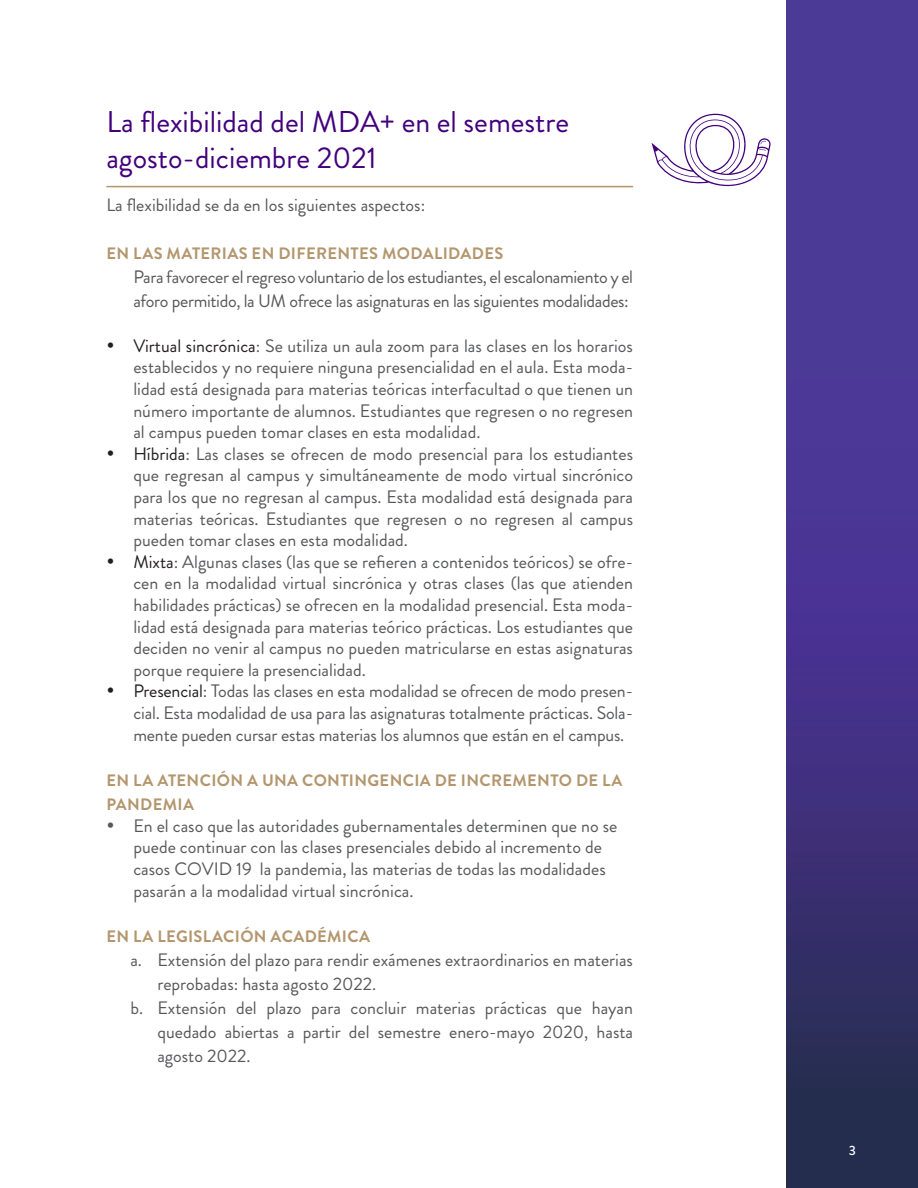
<style>
.page{position:relative;width:918px;height:1188px;background:#fff}
.page>*{position:absolute;margin:0;border:0;box-sizing:border-box;transform-origin:0 0}
.Titulos_Morados{font:30px/36px "Brandon Grotesque";color:#42007c}
.Texto_general{font:18px/21.6px "Brandon Grotesque";color:#57585a;text-align:justify}
.Texto_general-2{font:18px/24px "Brandon Grotesque";letter-spacing:-.02em;color:#57585a}
.Subtitulos_Dorados{font:700 16.5px/24px "Brandon Grotesque";letter-spacing:.02em;color:#b3966d}
.t1{font:500 13.5px "Brandon Grotesque";color:#fff}
.s1{color:#231f20}
</style>
<div class="page">
<svg style="left:787px;top:0;width:131px;height:1188px;background:#413382"></svg>
<hr style="left:106px;top:186px;width:527px;height:1px;background:#b3966d">
<svg style="left:652px;top:113px;width:119px;height:74px"></svg>
<p class="Titulos_Morados" style="left:106px;top:104px;width:464px">La flexibilidad del MDA+ en el semestre agosto-diciembre 2021</p>
<p class="Texto_general" style="left:106px;top:195px;width:320px">La flexibilidad se da en los siguientes aspectos:</p>
<p class="Subtitulos_Dorados" style="left:106px;top:241px;width:398px">EN LAS MATERIAS EN DIFERENTES MODALIDADES</p>
<p class="Texto_general-2" style="left:133px;top:265px;width:501px">Para favorecer el regreso voluntario de los estudiantes, el escalonamiento y el aforo permitido, la UM ofrece las asignaturas en las siguientes modalidades:</p>
<p class="Texto_general" style="left:133px;top:335px;width:501px;text-indent:-27px"><span class="s1">• Virtual sincrónica</span>: Se utiliza un aula zoom para las clases en los horarios establecidos y no requiere ninguna presencialidad en el aula. Esta moda&shy;lidad está designada para materias teóricas interfacultad o que tienen un número importante de alumnos. Estudiantes que regresen o no regresen al campus pueden tomar clases en esta modalidad.</p>
<p class="Texto_general" style="left:133px;top:443px;width:501px;text-indent:-27px"><span class="s1">• Híbrida</span>: Las clases se ofrecen de modo presencial para los estudiantes que regresan al campus y simultáneamente de modo virtual sincrónico para los que no regresan al campus. Esta modalidad está designada para materias teóricas. Estudiantes que regresen o no regresen al campus pueden tomar clases en esta modalidad.</p>
<p class="Texto_general" style="left:133px;top:551px;width:501px;text-indent:-27px"><span class="s1">• Mixta</span>: Algunas clases (las que se refieren a contenidos teóricos) se ofre&shy;cen en la modalidad virtual sincrónica y otras clases (las que atienden habilidades prácticas) se ofrecen en la modalidad presencial. Esta moda&shy;lidad está designada para materias teórico prácticas. Los estudiantes que deciden no venir al campus no pueden matricularse en estas asignaturas porque requiere la presencialidad.</p>
<p class="Texto_general" style="left:133px;top:681px;width:501px;text-indent:-27px"><span class="s1">• Presencial</span>: Todas las clases en esta modalidad se ofrecen de modo presen&shy;cial. Esta modalidad de usa para las asignaturas totalmente prácticas. Sola&shy;mente pueden cursar estas materias los alumnos que están en el campus.</p>
<p class="Subtitulos_Dorados" style="left:106px;top:769px;width:517px">EN LA ATENCIÓN A UNA CONTINGENCIA DE INCREMENTO DE LA<br>PANDEMIA</p>
<p class="Texto_general" style="left:133px;top:815px;width:485px;text-align:left;text-indent:-27px">• En el caso que las autoridades gubernamentales determinen que no se puede continuar con las clases presenciales debido al incremento de casos COVID 19 la pandemia, las materias de todas las modalidades pasarán a la modalidad virtual sincrónica.</p>
<p class="Subtitulos_Dorados" style="left:106px;top:925px;width:265px">EN LA LEGISLACIÓN ACADÉMICA</p>
<p class="Texto_general" style="left:157px;top:948px;width:477px;line-height:24px;text-indent:-27px">a. Extensión del plazo para rendir exámenes extraordinarios en materias reprobadas: hasta agosto 2022.</p>
<p class="Texto_general" style="left:157px;top:996px;width:477px;line-height:24px;text-indent:-27px">b. Extensión del plazo para concluir materias prácticas que hayan quedado abiertas a partir del semestre enero-mayo 2020, hasta agosto 2022.</p>
<p class="t1" style="left:849px;top:1141px;width:9px">3</p>
</div>
